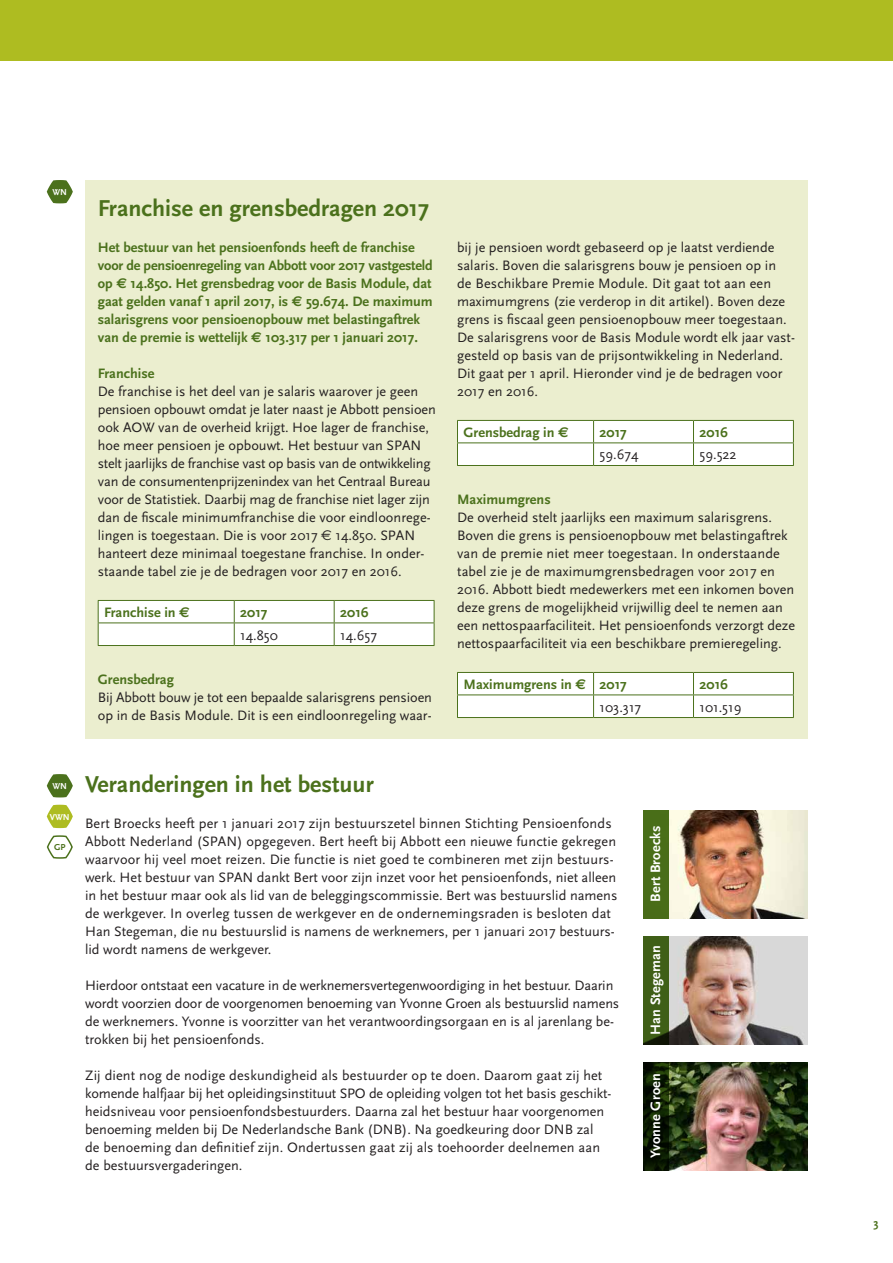
<style>
.page{position:relative;width:893px;height:1263px;background:#fff}
.page>*{position:absolute;margin:0;border:0;box-sizing:border-box;transform-origin:0 0}
.t1{font:700 24px "Scala Sans";color:#4b711c}
.t2{font:14.25px/18px "Scala Sans";color:#231f20}
.t3{font:700 14.25px/18px "Scala Sans";color:#4b711c}
.t4{font:700 14.25px "Scala Sans";letter-spacing:.01em;color:#fff}
.t5{font:700 12px "Scala Sans";color:#4b711c}
.t6{font:700 9px "Scala Sans";color:#fff}
.t7{font:700 9px "Scala Sans";color:#4b711c}
.s1{font-family:"Euro Sans"}
</style>
<div class="page">
<div style="left:0;top:0;width:893px;height:73px;background:#aebc21"></div>
<div style="left:0;top:62px;width:893px;height:90px;background:#fff"></div>
<div style="left:85px;top:180px;width:723px;height:558px;background:#ebeecf"></div>
<svg style="left:457px;top:420px;width:337px;height:45px;background:#f5f7f2"></svg>
<hr style="left:457px;top:465px;width:137px;height:1px;background:#4b711c">
<hr style="left:594px;top:465px;width:99px;height:1px;background:#4b711c">
<hr style="left:693px;top:465px;width:101px;height:1px;background:#4b711c">
<svg style="left:457px;top:672px;width:337px;height:45px;background:#f5f7f2"></svg>
<hr style="left:457px;top:717px;width:137px;height:1px;background:#4b711c">
<hr style="left:594px;top:717px;width:99px;height:1px;background:#4b711c">
<hr style="left:693px;top:717px;width:101px;height:1px;background:#4b711c">
<svg style="left:98px;top:600px;width:337px;height:45px;background:#f5f7f2"></svg>
<hr style="left:98px;top:645px;width:136px;height:1px;background:#4b711c">
<hr style="left:234px;top:645px;width:100px;height:1px;background:#4b711c">
<hr style="left:334px;top:645px;width:100px;height:1px;background:#4b711c">
<svg style="left:47px;top:180px;width:26px;height:23px"></svg>
<svg style="left:47px;top:774px;width:26px;height:23px"></svg>
<svg style="left:47px;top:805px;width:26px;height:23px"></svg>
<svg style="left:46px;top:835px;width:27px;height:24px"></svg>
<img style="left:669px;top:810px;width:139px;height:108px">
<img style="left:669px;top:936px;width:139px;height:108px">
<img style="left:669px;top:1062px;width:139px;height:108px">
<div style="left:643px;top:810px;width:26px;height:108px;background:#4b711c"></div>
<div style="left:643px;top:936px;width:26px;height:108px;background:#3f5f17"></div>
<svg style="left:643px;top:1062px;width:26px;height:108px;background:#0c1a02"></svg>
<p class="t6" style="left:53px;top:187px;width:16px">WN</p>
<h1 class="t1" style="left:98px;top:195px;width:333px">Franchise en grensbedragen 2017</h1>
<p class="t3" style="left:98px;top:239px;width:337px">Het bestuur van het pensioenfonds heeft de franchise voor de pensioenregeling van Abbott voor 2017 vastgesteld op <span class="s1">€</span> 14.850. Het grensbedrag voor de Basis Module, dat gaat gelden vanaf 1 april 2017, is <span class="s1">€</span> 59.674. De maximum salarisgrens voor pensioenopbouw met belastingaftrek van de premie is wettelijk <span class="s1">€</span> 103.317 per 1 januari 2017.</p>
<p class="t3" style="left:98px;top:365px;width:58px">Franchise</p>
<p class="t2" style="left:98px;top:383px;width:339px">De franchise is het deel van je salaris waarover je geen pensioen opbouwt omdat je later naast je Abbott pensioen ook AOW van de overheid krijgt. Hoe lager de franchise, hoe meer pensioen je opbouwt. Het bestuur van SPAN stelt jaarlijks de franchise vast op basis van de ontwikkeling van de consumentenprijzenindex van het Centraal Bureau voor de Statistiek. Daarbij mag de franchise niet lager zijn dan de fiscale minimumfranchise die voor eindloonrege&shy;lingen is toegestaan. Die is voor 2017 <span class="s1">€</span> 14.850. SPAN hanteert deze minimaal toegestane franchise. In onder&shy;staande tabel zie je de bedragen voor 2017 en 2016.</p>
<p class="t3" style="left:104px;top:604px;width:87px">Franchise in <span class="s1">€</span></p>
<p class="t3" style="left:240px;top:604px;width:29px">2017</p>
<p class="t3" style="left:340px;top:604px;width:30px">2016</p>
<p class="t2" style="left:240px;top:626px;width:39px">14.850</p>
<p class="t2" style="left:340px;top:626px;width:38px">14.657</p>
<p class="t3" style="left:98px;top:671px;width:78px">Grensbedrag</p>
<p class="t2" style="left:98px;top:689px;width:336px">Bij Abbott bouw je tot een bepaalde salarisgrens pensioen op in de Basis Module. Dit is een eindloonregeling waar-</p>
<p class="t2" style="left:457px;top:239px;width:339px">bij je pensioen wordt gebaseerd op je laatst verdiende salaris. Boven die salarisgrens bouw je pensioen op in<br>de Beschikbare Premie Module. Dit gaat tot aan een maximumgrens (zie verderop in dit artikel). Boven deze grens is fiscaal geen pensioenopbouw meer toegestaan.<br>De salarisgrens voor de Basis Module wordt elk jaar vast&shy;gesteld op basis van de prijsontwikkeling in Nederland.<br>Dit gaat per 1 april. Hieronder vind je de bedragen voor 2017 en 2016.</p>
<p class="t3" style="left:463px;top:424px;width:107px">Grensbedrag in <span class="s1">€</span></p>
<p class="t3" style="left:600px;top:424px;width:29px">2017</p>
<p class="t3" style="left:699px;top:424px;width:30px">2016</p>
<p class="t2" style="left:600px;top:446px;width:41px">59.674</p>
<p class="t2" style="left:699px;top:446px;width:39px">59.522</p>
<p class="t3" style="left:457px;top:491px;width:95px">Maximumgrens</p>
<p class="t2" style="left:457px;top:509px;width:340px">De overheid stelt jaarlijks een maximum salarisgrens.<br>Boven die grens is pensioenopbouw met belastingaftrek van de premie niet meer toegestaan. In onderstaande tabel zie je de maximumgrensbedragen voor 2017 en 2016. Abbott biedt medewerkers met een inkomen boven deze grens de mogelijkheid vrijwillig deel te nemen aan een nettospaarfaciliteit. Het pensioenfonds verzorgt deze nettospaarfaciliteit via een beschikbare premieregeling.</p>
<p class="t3" style="left:463px;top:676px;width:165px">Maximumgrens in <span class="s1">€</span> 2017</p>
<p class="t3" style="left:699px;top:676px;width:30px">2016</p>
<p class="t2" style="left:600px;top:698px;width:43px">103.317</p>
<p class="t2" style="left:699px;top:698px;width:44px">101.519</p>
<p class="t6" style="left:53px;top:781px;width:16px">WN</p>
<p class="t6" style="left:50px;top:812px;width:21px">VWN</p>
<p class="t7" style="left:54px;top:842px;width:13px">GP</p>
<h1 class="t1" style="left:85px;top:771px;width:290px">Veranderingen in het bestuur</h1>
<p class="t2" style="left:85px;top:815px;width:534px">Bert Broecks heeft per 1 januari 2017 zijn bestuurszetel binnen Stichting Pensioenfonds Abbott Nederland (SPAN) opgegeven. Bert heeft bij Abbott een nieuwe functie gekregen waarvoor hij veel moet reizen. Die functie is niet goed te combineren met zijn bestuurs&shy;werk. Het bestuur van SPAN dankt Bert voor zijn inzet voor het pensioenfonds, niet alleen in het bestuur maar ook als lid van de beleggingscommissie. Bert was bestuurslid namens de werkgever. In overleg tussen de werkgever en de ondernemingsraden is besloten dat Han Stegeman, die nu bestuurslid is namens de werknemers, per 1 januari 2017 bestuurs&shy;lid wordt namens de werkgever.</p>
<p class="t2" style="left:85px;top:977px;width:536px">Hierdoor ontstaat een vacature in de werknemersvertegenwoordiging in het bestuur. Daarin wordt voorzien door de voorgenomen benoeming van Yvonne Groen als bestuurslid namens de werknemers. Yvonne is voorzitter van het verantwoordingsorgaan en is al jarenlang be&shy;trokken bij het pensioenfonds.</p>
<p class="t2" style="left:85px;top:1067px;width:528px">Zij dient nog de nodige deskundigheid als bestuurder op te doen. Daarom gaat zij het komende halfjaar bij het opleidingsinstituut SPO de opleiding volgen tot het basis geschikt&shy;heidsniveau voor pensioenfondsbestuurders. Daarna zal het bestuur haar voorgenomen benoeming melden bij De Nederlandsche Bank (DNB). Na goedkeuring door DNB zal de benoeming dan definitief zijn. Ondertussen gaat zij als toehoorder deelnemen aan de bestuursvergaderingen.</p>
<p class="t4" style="left:648px;top:902px;width:78px;rotate:-90deg">Bert Broecks</p>
<p class="t4" style="left:648px;top:1035px;width:91px;rotate:-90deg">Han Stegeman</p>
<p class="t4" style="left:648px;top:1158px;width:86px;rotate:-90deg">Yvonne Groen</p>
<p class="t5" style="left:873px;top:1217px;width:7px">3</p>
</div>
